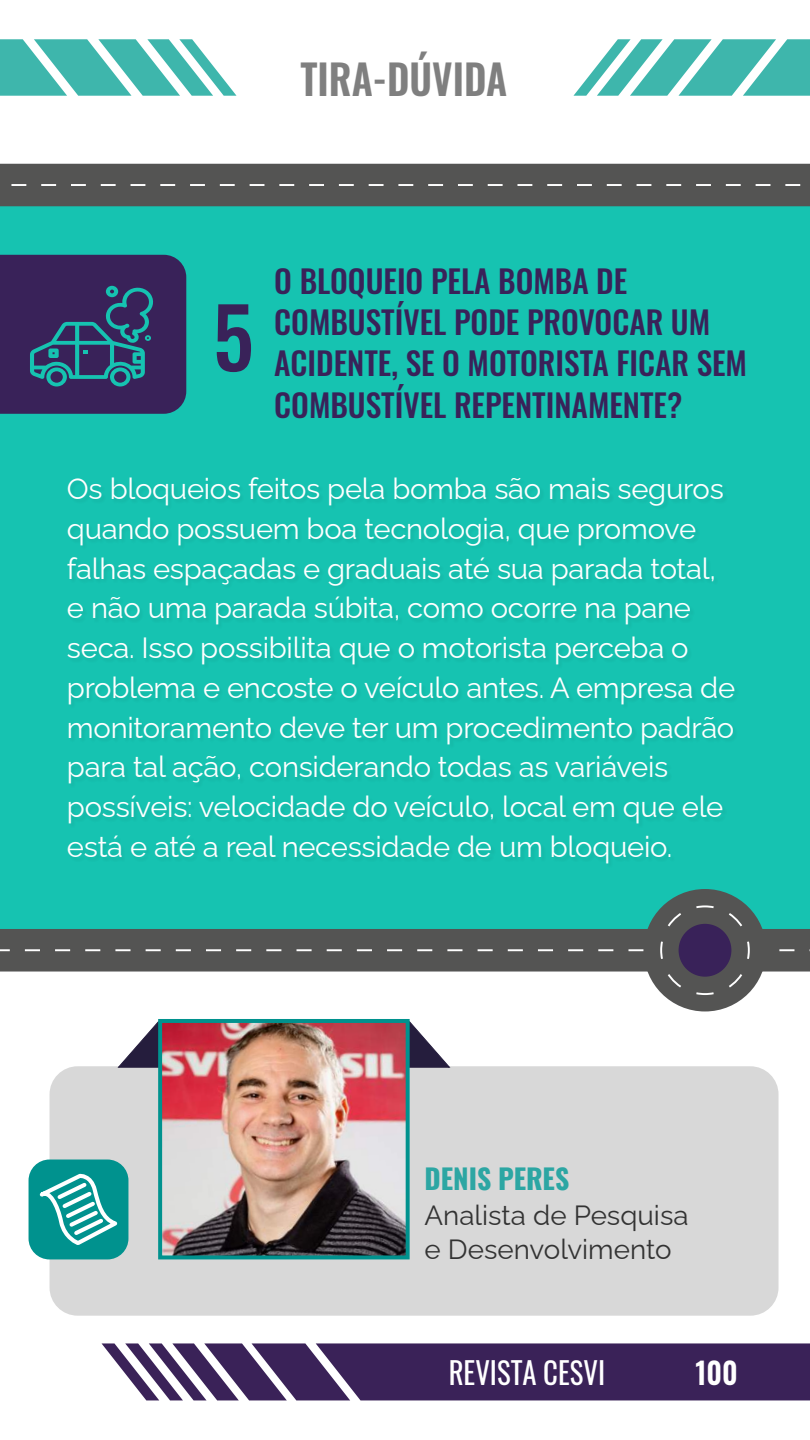
<style>
.page{position:relative;width:810px;height:1440px;background:#fff}
.page>*{position:absolute;margin:0;border:0;box-sizing:border-box;transform-origin:0 0}
.t1{font:500 82.43px "Oswald";color:#392259}
.t2{font:600 41.25px "Oswald";color:#7f7f7f;scale:.95 1}
.t3{font:500 31.5px/41.2px "Oswald";color:#392259}
.t4{font:30px "Oswald";color:#fff;scale:.96 1}
.t5{font:600 30px "Oswald";color:#fff;scale:.96 1}
.t6{font:29.25px/39.8px "Raleway";letter-spacing:-.01em;color:#fff}
.t7{font:27.75px/34.5px "Raleway";color:#333}
.t8{font:700 27.75px "Oswald";color:#2ca6a3}
</style>
<div class="page">
<svg style="left:102px;top:1343px;width:708px;height:57px;background:#523d6d"></svg>
<svg style="left:0;top:39px;width:237px;height:57px"></svg>
<svg style="left:573px;top:39px;width:237px;height:57px"></svg>
<div style="left:0;top:189px;width:810px;height:761px;background:#16c3b1"></div>
<div style="left:50px;top:1066px;width:729px;height:250px;background:#d8d8d8;border-radius:28px"></div>
<svg style="left:118px;top:1021px;width:332px;height:47px"></svg>
<img style="left:163px;top:1024px;width:242px;height:230px">
<div style="left:158px;top:1019px;width:252px;height:240px;border:4px solid #00928e"></div>
<div style="left:29px;top:1160px;width:99px;height:99px;background:#00928e;border-radius:21px"></div>
<svg style="left:39px;top:1175px;width:79px;height:70px"></svg>
<div style="left:0;top:164px;width:810px;height:42px;background:#545453"></div>
<svg style="left:11px;top:184px;width:790px;height:2px"></svg>
<div style="left:644px;top:889px;width:122px;height:122px;border:35px solid #545453;border-radius:50%"></div>
<svg style="left:0;top:904px;width:810px;height:92px"></svg>
<svg style="left:0;top:255px;width:186px;height:159px;background:#353362"></svg>
<h2 class="t2" style="left:300px;top:42px;width:219px">TIRA-DÚVIDA</h2>
<h1 class="t1" style="left:213px;top:264px;width:42px">5</h1>
<p class="t3" style="left:274px;top:257px;width:474px">O BLOQUEIO PELA BOMBA DE<br>COMBUSTÍVEL PODE PROVOCAR UM<br>ACIDENTE, SE O MOTORISTA FICAR SEM<br>COMBUSTÍVEL REPENTINAMENTE?</p>
<p class="t6" style="left:67px;top:466px;width:670px">Os bloqueios feitos pela bomba são mais seguros quando possuem boa tecnologia, que promove falhas espaçadas e graduais até sua parada total, e não uma parada súbita, como ocorre na pane seca. Isso possibilita que o motorista perceba o problema e encoste o veículo antes. A empresa de monitoramento deve ter um procedimento padrão para tal ação, considerando todas as variáveis possíveis: velocidade do veículo, local em que ele está e até a real necessidade de um bloqueio.</p>
<p class="t8" style="left:425px;top:1154px;width:146px">DENIS PERES</p>
<p class="t7" style="left:425px;top:1195px;width:266px">Analista de Pesquisa e Desenvolvimento</p>
<p class="t4" style="left:449px;top:1346px;width:164px">REVISTA CESVI</p>
<p class="t5" style="left:695px;top:1346px;width:46px">100</p>
</div>
